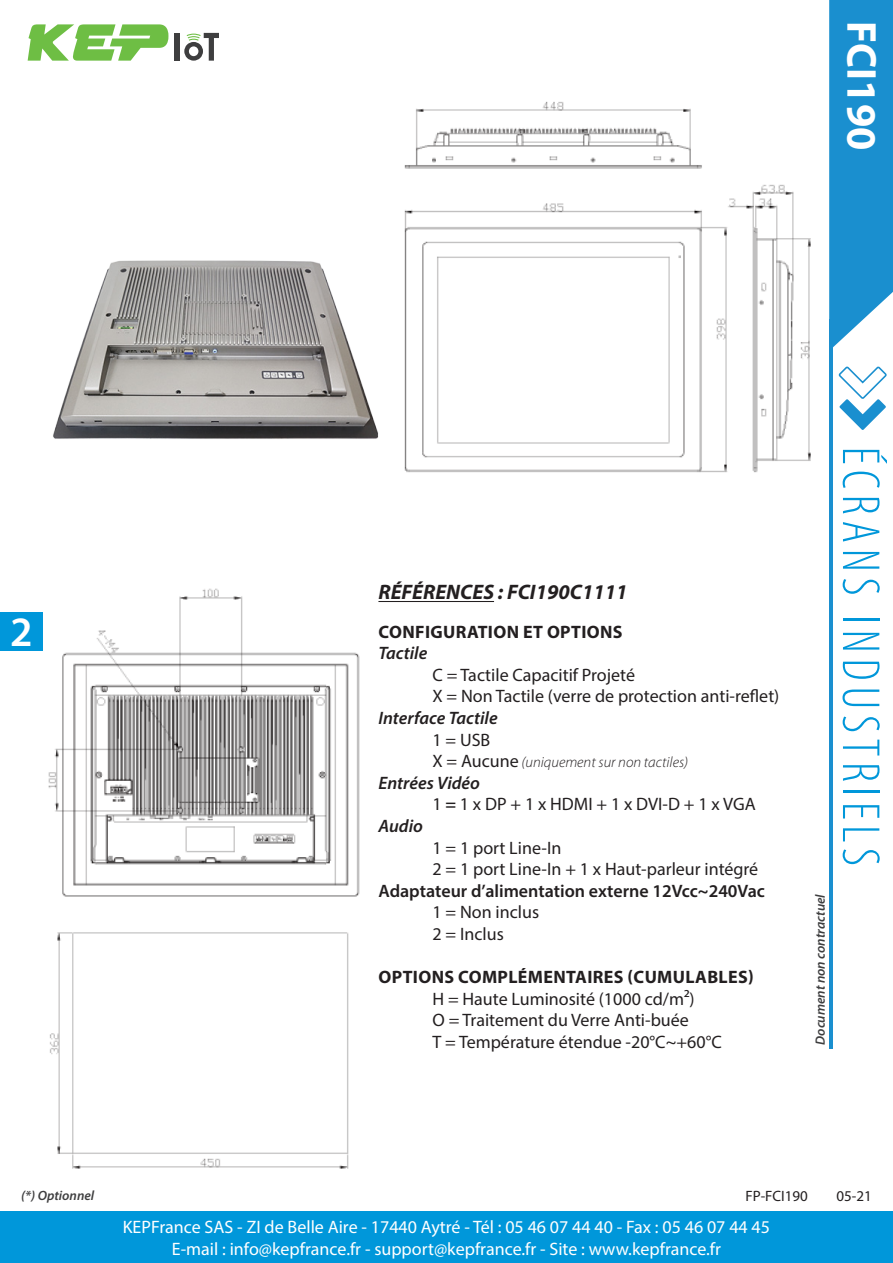
<style>
.page{position:relative;width:893px;height:1263px;background:#fff}
.page>*{position:absolute;margin:0;border:0;box-sizing:border-box;transform-origin:0 0}
.t1{font:300 condensed 54px "Myriad Pro";letter-spacing:.1em;color:#0097da}
.t2{font:700 42px "Myriad Pro";color:#fff}
.t3{font:600 42px "Myriad Pro";color:#fff}
.t4{font:italic 700 21px "Myriad Pro";color:#231f20}
.t5{font:18px "Myriad Pro";color:#231f20}
.t6{font:18px/21.6px "Myriad Pro";color:#fff;text-align:center}
.t7{font:700 18px "Myriad Pro";letter-spacing:.02em;color:#231f20}
.t8{font:600 18px "Myriad Pro";color:#231f20}
.t9{font:italic 600 18px "Myriad Pro";color:#231f20}
.t10{font:italic 300 15px "Myriad Pro";color:#231f20}
.t11{font:15px "Myriad Pro";color:#231f20}
.t12{font:italic 600 13.5px "Myriad Pro";color:#3e3e3f}
.s1{font-weight:400;font-style:normal;font-size:18px}
.s2{font-weight:600}
</style>
<div class="page">
<div style="left:0;top:612px;width:43px;height:39px;background:#0097da"></div>
<div style="left:0;top:1212px;width:893px;height:51px;background:#0097da"></div>
<svg style="left:829px;top:0;width:64px;height:348px;background:#2c98d2"></svg>
<hr style="left:829px;top:319px;width:4px;height:729px;background:#1a8fcf">
<svg style="left:838px;top:366px;width:49px;height:64px"></svg>
<div style="left:175px;top:33px;width:5px;height:28px;background:#3e3e3f"></div>
<svg style="left:184px;top:33px;width:35px;height:28px"></svg>
<svg style="left:28px;top:24px;width:140px;height:37px"></svg>
<hr style="left:378px;top:601px;width:116px;height:1px;background:#231f20">
<img style="left:53px;top:260px;width:325px;height:179px">
<img style="left:404px;top:101px;width:407px;height:372px">
<img style="left:48px;top:588px;width:312px;height:581px">
<div style="left:95px;top:1013px;width:222px;height:58px;background:#fff"></div>
<p class="t2" style="left:889px;top:21px;width:131px;rotate:90deg">FCI190</p>
<h2 class="t3" style="left:10px;top:605px;width:24px">2</h2>
<p class="t4" style="left:378px;top:579px;width:251px">RÉFÉRENCES : FCI190C1111</p>
<p class="t7" style="left:379px;top:620px;width:245px">CONFIGURATION ET OPTIONS</p>
<p class="t9" style="left:378px;top:642px;width:50px">Tactile</p>
<p class="t5" style="left:432px;top:664px;width:204px">C = Tactile Capacitif Projeté</p>
<p class="t5" style="left:432px;top:685px;width:348px">X = Non Tactile (verre de protection anti-reflet)</p>
<p class="t9" style="left:378px;top:706px;width:121px">Interface Tactile</p>
<p class="t5" style="left:432px;top:728px;width:59px">1 = USB</p>
<p class="t10" style="left:432px;top:754px;width:257px"><span class="s1">X = Aucune</span> (uniquement sur non tactiles)</p>
<p class="t9" style="left:378px;top:771px;width:103px">Entrées Vidéo</p>
<p class="t5" style="left:432px;top:793px;width:325px">1 <span class="s2">=</span> 1 x DP + 1 x HDMI + 1 x DVI-D + 1 x VGA</p>
<p class="t9" style="left:378px;top:814px;width:46px">Audio</p>
<p class="t5" style="left:432px;top:836px;width:131px">1 = 1 port Line-In</p>
<p class="t5" style="left:432px;top:858px;width:327px">2 = 1 port Line-In + 1 x Haut-parleur intégré</p>
<p class="t8" style="left:378px;top:879px;width:388px">Adaptateur d’alimentation externe 12Vcc~240Vac</p>
<p class="t5" style="left:432px;top:901px;width:108px">1 = Non inclus</p>
<p class="t5" style="left:432px;top:923px;width:73px">2 = Inclus</p>
<p class="t7" style="left:379px;top:965px;width:377px">OPTIONS COMPLÉMENTAIRES (CUMULABLES)</p>
<p class="t5" style="left:432px;top:988px;width:264px">H = Haute Luminosité (1000 cd/m²)</p>
<p class="t5" style="left:432px;top:1009px;width:258px">O = Traitement du Verre Anti-buée</p>
<p class="t5" style="left:432px;top:1031px;width:291px">T = Température étendue -20°C~+60°C</p>
<p class="t12" style="left:812px;top:1045px;width:152px;rotate:-90deg">Document non contractuel</p>
<h1 class="t1" style="left:893px;top:446px;width:421px;rotate:90deg">ÉCRANS INDUSTRIELS</h1>
<p class="t12" style="left:21px;top:1187px;width:75px">(*) Optionnel</p>
<p class="t11" style="left:746px;top:1186px;width:64px">FP-FCI190</p>
<p class="t11" style="left:836px;top:1186px;width:37px">05-21</p>
<p class="t6" style="left:123px;top:1216px;width:649px">KEPFrance SAS - ZI de Belle Aire - 17440 Aytré - Tél : 05 46 07 44 40 - Fax : 05 46 07 44 45<br>E-mail : info@kepfrance.fr - support@kepfrance.fr - Site : www.kepfrance.fr</p>
</div>
